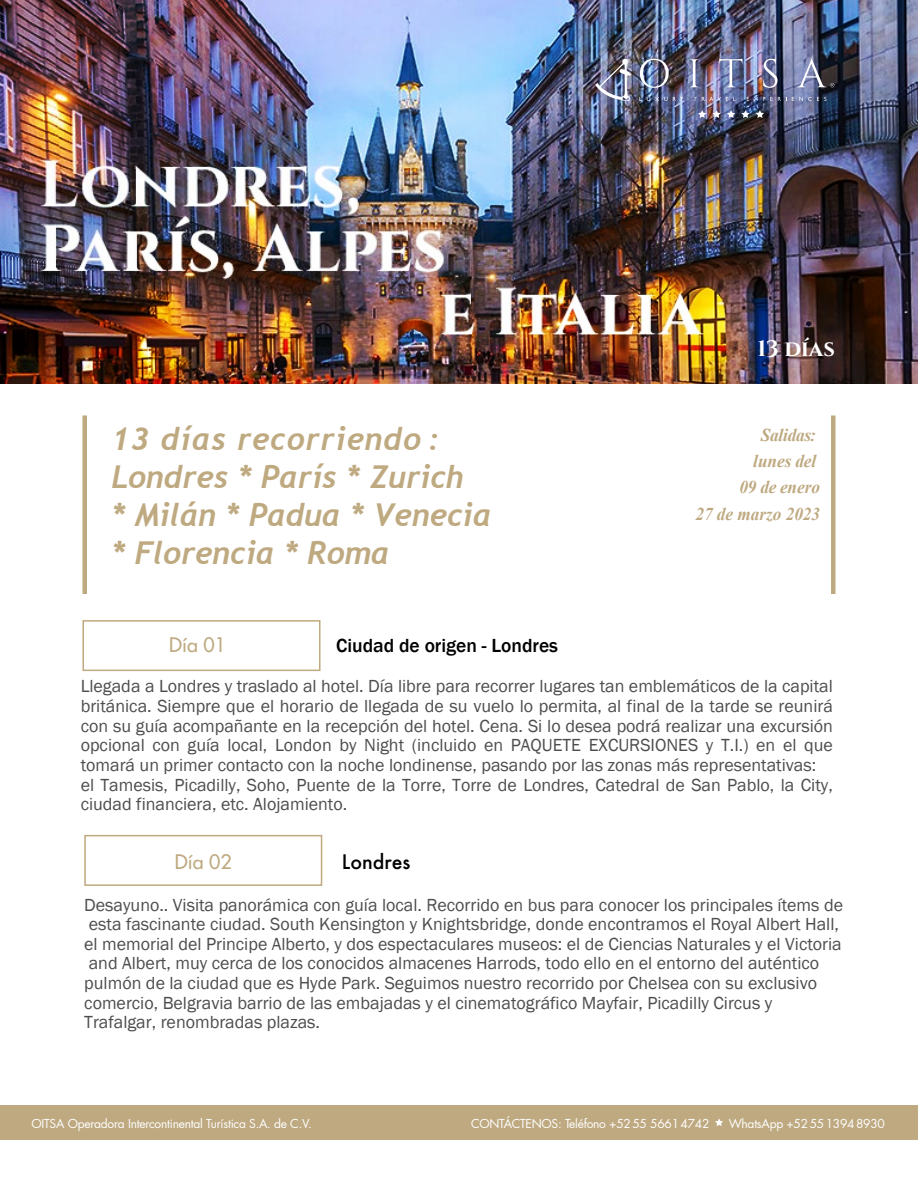
<style>
.page{position:relative;width:918px;height:1188px;background:#fff}
.page>*{position:absolute;margin:0;border:0;box-sizing:border-box;transform-origin:0 0}
.t1{font:italic 700 31.5px/38.1px "Trebuchet";color:#bea980}
.t2{font:700 22.5px "Cinzel";color:#fff}
.t3{font:500 19.5px "Franklin Gothic";color:#000}
.t4{font:500 19.5px "Futura Std";color:#bea980}
.t5{font:500 19.5px "Futura";color:#000}
.t6{font:18px/19.6px "Franklin Gothic";color:#4d4d4d}
.t7{font:italic 700 18px/26.2px "Times New Roman";color:#bea980;text-align:right;scale:.96 1}
.t8{font:12px "Futura Std";letter-spacing:-.02em;color:#fff}
</style>
<div class="page">
<img style="left:0;top:0;width:918px;height:384px">
<div style="left:0;top:1106px;width:918px;height:34px;background:#bea980"></div>
<svg style="left:715px;top:1118px;width:8px;height:8px"></svg>
<div style="left:831px;top:416px;width:5px;height:178px;background:#bea980"></div>
<div style="left:82px;top:620px;width:239px;height:51px;border:2px solid #bea980"></div>
<div style="left:82px;top:416px;width:5px;height:178px;background:#bea980"></div>
<div style="left:84px;top:835px;width:238px;height:51px;border:2px solid #bea980"></div>
<svg style="left:640px;top:97px;width:43px;height:4px"></svg>
<svg style="left:693px;top:97px;width:43px;height:4px"></svg>
<svg style="left:747px;top:97px;width:79px;height:4px"></svg>
<svg style="left:727px;top:110px;width:8px;height:8px"></svg>
<svg style="left:741px;top:110px;width:9px;height:8px"></svg>
<svg style="left:756px;top:110px;width:8px;height:8px"></svg>
<svg style="left:698px;top:110px;width:8px;height:8px"></svg>
<svg style="left:713px;top:110px;width:8px;height:8px"></svg>
<img style="left:595px;top:58px;width:36px;height:44px">
<svg style="left:640px;top:59px;width:29px;height:29px"></svg>
<svg style="left:690px;top:59px;width:9px;height:28px"></svg>
<img style="left:708px;top:44px;width:128px;height:44px">
<h1 class="t1" style="left:112px;top:420px;width:381px">13 días recorriendo :<br>Londres * París * Zurich<br>* Milán * Padua * Venecia * Florencia * Roma</h1>
<p class="t4" style="left:169px;top:633px;width:58px">Día 01</p>
<p class="t3" style="left:336px;top:634px;width:223px">Ciudad de origen - Londres</p>
<p class="t2" style="left:757px;top:334px;width:79px">13 días</p>
<p class="t7" style="left:695px;top:422px;width:131px">Salidas:<br>lunes del<br>09 de enero<br>27 de marzo 2023</p>
<p class="t6" style="left:81px;top:676px;width:754px">Llegada a Londres y traslado al hotel. Día libre para recorrer lugares tan emblemáticos de la capital británica. Siempre que el horario de llegada de su vuelo lo permita, al final de la tarde se reunirá con su guía acompañante en la recepción del hotel. Cena. Si lo desea podrá realizar una excursión opcional con guía local, London by Night (incluido en PAQUETE EXCURSIONES y T.I.) en el que tomará un primer contacto con la noche londinense, pasando por las zonas más representativas: el Tamesis, Picadilly, Soho, Puente de la Torre, Torre de Londres, Catedral de San Pablo, la City, ciudad financiera, etc. Alojamiento.</p>
<p class="t4" style="left:175px;top:850px;width:58px">Día 02</p>
<p class="t5" style="left:342px;top:849px;width:70px">Londres</p>
<p class="t6" style="left:84px;top:894px;width:760px">Desayuno.. Visita panorámica con guía local. Recorrido en bus para conocer los principales ítems de esta fascinante ciudad. South Kensington y Knightsbridge, donde encontramos el Royal Albert Hall, el memorial del Principe Alberto, y dos espectaculares museos: el de Ciencias Naturales y el Victoria and Albert, muy cerca de los conocidos almacenes Harrods, todo ello en el entorno del auténtico pulmón de la ciudad que es Hyde Park. Seguimos nuestro recorrido por Chelsea con su exclusivo comercio, Belgravia barrio de las embajadas y el cinematográfico Mayfair, Picadilly Circus y Trafalgar, renombradas plazas.</p>
<p class="t8" style="left:32px;top:1116px;width:282px">OITSA Operadora Intercontinental Turística S.A. de C.V.</p>
<p class="t8" style="left:471px;top:1116px;width:240px">CONTÁCTENOS: Teléfono +5255 56614742</p>
<p class="t8" style="left:729px;top:1116px;width:158px">WhatsApp +525513948930</p>
</div>
